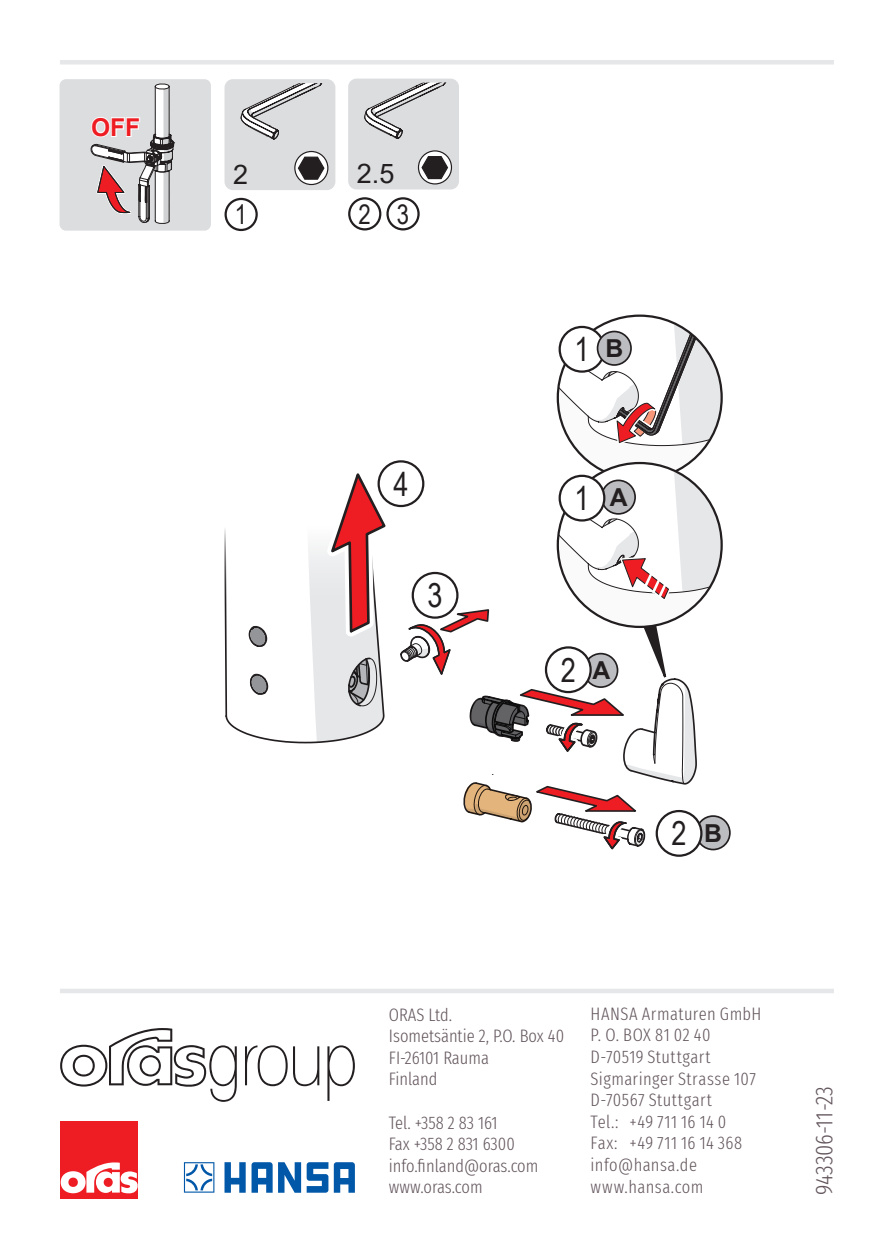
<style>
.page{position:relative;width:893px;height:1259px;background:#fff}
.page>*{position:absolute;margin:0;border:0;box-sizing:border-box;transform-origin:0 0}
.Title_Helvetica_Neue{font:33px "Arial Narrow";color:#231f20}
.t1{font:27px "Arial";color:#231f20}
.Title_Helvetica_Neue-2{font:27px "Arial Narrow";color:#231f20}
.t2{font:700 24.6px "Arial";color:#231f20}
.t3{font:700 24.6px "Arial";color:#ee1d23}
.t4{font:300 extra-condensed 24px "Fira Sans";letter-spacing:-.005em;color:#63565d}
.t5{font:300 extra-condensed 18px/21.6px "Fira Sans";letter-spacing:.015em;color:#63565d}
</style>
<div class="page">
<hr style="left:60px;top:60px;width:774px;height:4px;background:#e6e7e9">
<div style="left:225px;top:79px;width:110px;height:111px;background:#dcdddf;border-radius:8px"></div>
<svg style="left:240px;top:83px;width:83px;height:57px"></svg>
<svg style="left:295px;top:151px;width:33px;height:33px"></svg>
<div style="left:294px;top:151px;width:34px;height:34px;border:1px solid #231f20;border-radius:50%"></div>
<svg style="left:294px;top:156px;width:31px;height:24px"></svg>
<div style="left:225px;top:198px;width:33px;height:33px;border:2px solid #231f20;border-radius:50%"></div>
<div style="left:348px;top:79px;width:111px;height:110px;background:#dcdddf;border-radius:8px"></div>
<svg style="left:364px;top:83px;width:82px;height:56px"></svg>
<svg style="left:418px;top:151px;width:33px;height:33px"></svg>
<div style="left:418px;top:150px;width:34px;height:34px;border:1px solid #231f20;border-radius:50%"></div>
<svg style="left:417px;top:155px;width:32px;height:26px"></svg>
<div style="left:348px;top:197px;width:33px;height:33px;border:2px solid #231f20;border-radius:50%"></div>
<div style="left:386px;top:197px;width:34px;height:33px;border:2px solid #231f20;border-radius:50%"></div>
<div style="left:60px;top:79px;width:151px;height:152px;background:#dcdddf;border-radius:6px"></div>
<svg style="left:90px;top:83px;width:85px;height:140px"></svg>
<svg style="left:225px;top:612px;width:160px;height:132px"></svg>
<svg style="left:347px;top:658px;width:29px;height:47px"></svg>
<svg style="left:224px;top:612px;width:44px;height:84px"></svg>
<svg style="left:325px;top:467px;width:67px;height:172px"></svg>
<svg style="left:399px;top:316px;width:323px;height:541px"></svg>
<div style="left:602px;top:480px;width:33px;height:34px;background:#bcbdc0;border-radius:50%"></div>
<div style="left:601px;top:479px;width:35px;height:36px;border:2px solid #231f20;border-radius:50%"></div>
<div style="left:584px;top:653px;width:33px;height:34px;background:#bcbdc0;border-radius:50%"></div>
<div style="left:583px;top:653px;width:35px;height:35px;border:2px solid #231f20;border-radius:50%"></div>
<div style="left:696px;top:816px;width:34px;height:33px;background:#bcbdc0;border-radius:50%"></div>
<div style="left:696px;top:815px;width:35px;height:35px;border:2px solid #231f20;border-radius:50%"></div>
<div style="left:546px;top:647px;width:45px;height:45px;background:#fff;border-radius:50%"></div>
<div style="left:545px;top:646px;width:47px;height:47px;border:2px solid #231f20;border-radius:50%"></div>
<div style="left:560px;top:476px;width:44px;height:44px;background:#fff;border-radius:50%"></div>
<div style="left:559px;top:475px;width:46px;height:46px;border:2px solid #231f20;border-radius:50%"></div>
<div style="left:560px;top:327px;width:44px;height:44px;background:#fff;border-radius:50%"></div>
<div style="left:559px;top:326px;width:46px;height:47px;border:2px solid #231f20;border-radius:50%"></div>
<div style="left:657px;top:811px;width:44px;height:44px;background:#fff;border-radius:50%"></div>
<div style="left:656px;top:810px;width:46px;height:47px;border:2px solid #231f20;border-radius:50%"></div>
<div style="left:598px;top:331px;width:33px;height:34px;background:#bcbdc0;border-radius:50%"></div>
<div style="left:597px;top:331px;width:35px;height:35px;border:2px solid #231f20;border-radius:50%"></div>
<svg style="left:184px;top:1162px;width:30px;height:30px"></svg>
<svg style="left:224px;top:1162px;width:22px;height:30px"></svg>
<svg style="left:307px;top:1162px;width:21px;height:30px"></svg>
<svg style="left:252px;top:1162px;width:49px;height:30px"></svg>
<svg style="left:334px;top:1162px;width:21px;height:30px"></svg>
<div style="left:60px;top:1121px;width:78px;height:77px;background:#ee1d23"></div>
<svg style="left:61px;top:1162px;width:77px;height:31px"></svg>
<svg style="left:60px;top:1028px;width:295px;height:74px"></svg>
<div style="left:60px;top:988px;width:774px;height:5px;background:#e6e7e9"></div>
<p class="t3" style="left:91px;top:111px;width:51px">OFF</p>
<p class="t1" style="left:233px;top:155px;width:17px">2</p>
<p class="Title_Helvetica_Neue-2" style="left:235px;top:195px;width:14px">1</p>
<p class="t1" style="left:357px;top:155px;width:39px">2.5</p>
<p class="Title_Helvetica_Neue-2" style="left:359px;top:194px;width:14px">2</p>
<p class="Title_Helvetica_Neue-2" style="left:397px;top:194px;width:14px">3</p>
<p class="Title_Helvetica_Neue" style="left:393px;top:460px;width:17px">4</p>
<p class="Title_Helvetica_Neue" style="left:428px;top:571px;width:17px">3</p>
<p class="Title_Helvetica_Neue" style="left:574px;top:325px;width:17px">1</p>
<p class="t2" style="left:605px;top:331px;width:19px">B</p>
<p class="Title_Helvetica_Neue" style="left:574px;top:474px;width:17px">1</p>
<p class="t2" style="left:610px;top:480px;width:19px">A</p>
<p class="Title_Helvetica_Neue" style="left:561px;top:646px;width:17px">2</p>
<p class="t2" style="left:592px;top:653px;width:19px">A</p>
<p class="Title_Helvetica_Neue" style="left:671px;top:809px;width:17px">2</p>
<p class="t2" style="left:704px;top:816px;width:19px">B</p>
<p class="t5" style="left:389px;top:1003px;width:177px">ORAS Ltd.<br>Isometsäntie 2, P.O. Box 40<br>FI-26101 Rauma<br>Finland</p>
<p class="t5" style="left:389px;top:1111px;width:151px">Tel. +358 2 83 161<br>Fax +358 2 831 6300 info.finland@oras.com www.oras.com</p>
<p class="t5" style="left:591px;top:1002px;width:172px">HANSA Armaturen GmbH<br>P. O. BOX 81 02 40<br>D-70519 Stuttgart<br>Sigmaringer Strasse 107<br>D-70567 Stuttgart<br>Tel.: +49 711 16 14 0<br>Fax: +49 711 16 14 368 info@hansa.de www.hansa.com</p>
<h3 class="t4" style="left:807px;top:1195px;width:110px;rotate:-90deg">943306-11-23</h3>
</div>
